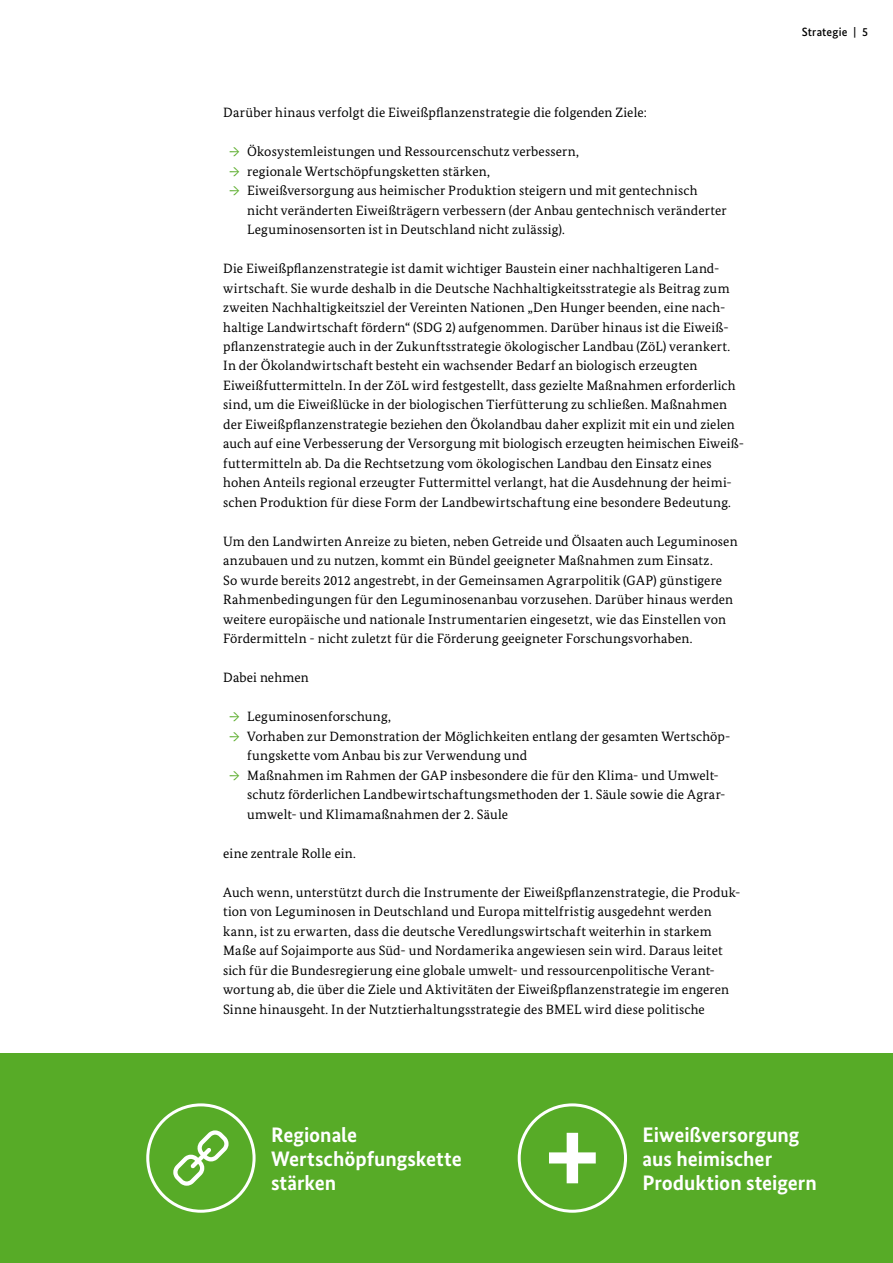
<style>
.page{position:relative;width:893px;height:1263px;background:#fff}
.page>*{position:absolute;margin:0;border:0;box-sizing:border-box;transform-origin:0 0}
.t1{font:700 21px/24px "Bundes Sans";color:#fff}
.t2{font:13.5px/19.5px "Bundes Serif";letter-spacing:.01em;color:#000}
.t3{font:500 12px "Bundes Sans";letter-spacing:.015em;color:#000}
.s1{color:#57ab27}
</style>
<div class="page">
<div style="left:0;top:1053px;width:893px;height:210px;background:#57ab27"></div>
<div style="left:146px;top:1103px;width:110px;height:110px;border:3px solid #fff;border-radius:50%"></div>
<svg style="left:173px;top:1130px;width:56px;height:56px"></svg>
<div style="left:518px;top:1103px;width:109px;height:110px;border:3px solid #fff;border-radius:50%"></div>
<svg style="left:549px;top:1133px;width:47px;height:50px"></svg>
<p class="t2" style="left:223px;top:102px;width:425px">Darüber hinaus verfolgt die Eiweißpflanzenstrategie die folgenden Ziele:</p>
<p class="t2" style="left:229px;top:141px;width:351px"><span class="s1">→</span> Ökosystemleistungen und Ressourcenschutz verbessern,</p>
<p class="t2" style="left:229px;top:161px;width:262px"><span class="s1">→</span> regionale Wertschöpfungsketten stärken,</p>
<p class="t2" style="left:247px;top:180px;width:481px;text-indent:-18px"><span class="s1">→</span> Eiweißversorgung aus heimischer Produktion steigern und mit gentechnisch nicht veränderten Eiweißträgern verbessern (der Anbau gentechnisch veränderter<br>Leguminosensorten ist in Deutschland nicht zulässig).</p>
<p class="t2" style="left:223px;top:258px;width:522px">Die Eiweißpflanzenstrategie ist damit wichtiger Baustein einer nachhaltigeren Land&shy;wirtschaft. Sie wurde deshalb in die Deutsche Nachhaltigkeitsstrategie als Beitrag zum zweiten Nachhaltigkeitsziel der Vereinten Nationen „Den Hunger beenden, eine nach&shy;haltige Landwirtschaft fördern“ (SDG 2) aufgenommen. Darüber hinaus ist die Eiweiß&shy;pflanzenstrategie auch in der Zukunftsstrategie ökologischer Landbau (ZöL) verankert.<br>In der Ökolandwirtschaft besteht ein wachsender Bedarf an biologisch erzeugten Eiweißfuttermitteln. In der ZöL wird festgestellt, dass gezielte Maßnahmen erforderlich sind, um die Eiweißlücke in der biologischen Tierfütterung zu schließen. Maßnahmen der Eiweißpflanzenstrategie beziehen den Ökolandbau daher explizit mit ein und zielen auch auf eine Verbesserung der Versorgung mit biologisch erzeugten heimischen Eiweiß&shy;futtermitteln ab. Da die Rechtsetzung vom ökologischen Landbau den Einsatz eines hohen Anteils regional erzeugter Futtermittel verlangt, hat die Ausdehnung der heimi&shy;schen Produktion für diese Form der Landbewirtschaftung eine besondere Bedeutung.</p>
<p class="t2" style="left:223px;top:531px;width:516px">Um den Landwirten Anreize zu bieten, neben Getreide und Ölsaaten auch Leguminosen anzubauen und zu nutzen, kommt ein Bündel geeigneter Maßnahmen zum Einsatz.<br>So wurde bereits 2012 angestrebt, in der Gemeinsamen Agrarpolitik (GAP) günstigere Rahmenbedingungen für den Leguminosenanbau vorzusehen. Darüber hinaus werden weitere europäische und nationale Instrumentarien eingesetzt, wie das Einstellen von Fördermitteln - nicht zuletzt für die Förderung geeigneter Forschungsvorhaben.</p>
<p class="t2" style="left:223px;top:668px;width:87px">Dabei nehmen</p>
<p class="t2" style="left:229px;top:707px;width:163px"><span class="s1">→</span> Leguminosenforschung,</p>
<p class="t2" style="left:247px;top:726px;width:485px;text-indent:-18px"><span class="s1">→</span> Vorhaben zur Demonstration der Möglichkeiten entlang der gesamten Wertschöp&shy;fungskette vom Anbau bis zur Verwendung und</p>
<p class="t2" style="left:247px;top:765px;width:478px;text-indent:-18px"><span class="s1">→</span> Maßnahmen im Rahmen der GAP insbesondere die für den Klima- und Umwelt&shy;schutz förderlichen Landbewirtschaftungsmethoden der 1. Säule sowie die Agrar&shy;umwelt- und Klimamaßnahmen der 2. Säule</p>
<p class="t2" style="left:223px;top:843px;width:134px">eine zentrale Rolle ein.</p>
<p class="t2" style="left:223px;top:882px;width:519px">Auch wenn, unterstützt durch die Instrumente der Eiweißpflanzenstrategie, die Produk&shy;tion von Leguminosen in Deutschland und Europa mittelfristig ausgedehnt werden kann, ist zu erwarten, dass die deutsche Veredlungswirtschaft weiterhin in starkem Maße auf Sojaimporte aus Süd- und Nordamerika angewiesen sein wird. Daraus leitet sich für die Bundesregierung eine globale umwelt- und ressourcenpolitische Verant&shy;wortung ab, die über die Ziele und Aktivitäten der Eiweißpflanzenstrategie im engeren Sinne hinausgeht. In der Nutztierhaltungsstrategie des BMEL wird diese politische</p>
<p class="t3" style="left:802px;top:24px;width:68px">Strategie | 5</p>
<h1 class="t1" style="left:271px;top:1123px;width:192px">Regionale<br>Wertschöpfungskette stärken</h1>
<h1 class="t1" style="left:642px;top:1123px;width:176px">Eiweißversorgung aus heimischer<br>Produktion steigern</h1>
</div>
